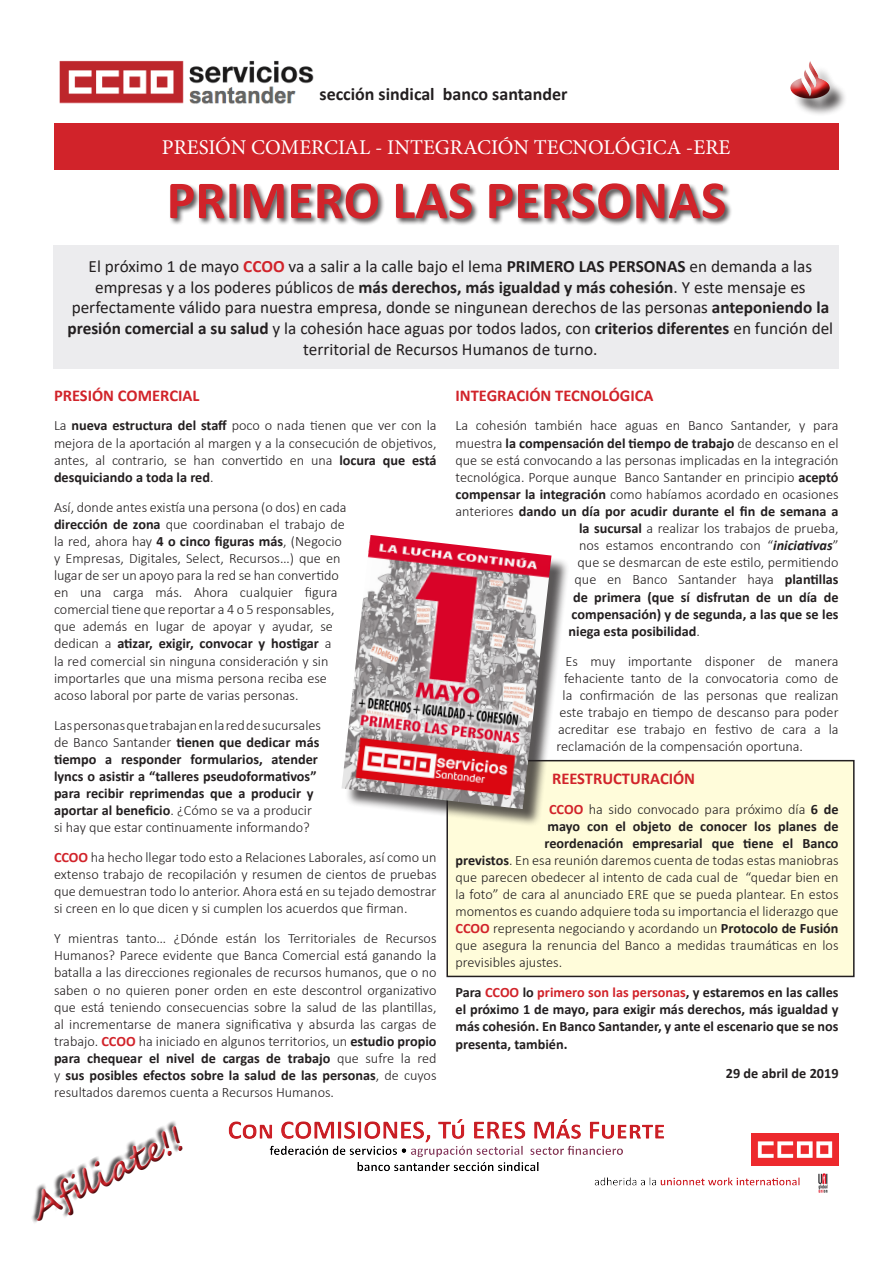
<style>
.page{position:relative;width:893px;height:1263px;background:#fff}
.page>*{position:absolute;margin:0;border:0;box-sizing:border-box;transform-origin:0 0}
.t1{font:700 54px "Calibri";color:#d1232a}
.t2{font:700 36px "Segoe Script";color:#d1232a}
.t3{font:21px "Minion Pro";color:#fff}
.t4{font:700 18px "Calibri";color:#231f20}
.t5{font:17.25px/20.7px "Calibri";color:#231f20;text-align:center}
.t6{font:700 16.5px "Calibri";color:#d1232a}
.t7{font:300 14.25px/17.1px "Calibri";color:#231f20;text-align:justify}
.t8{font:700 14.25px/17.1px "Calibri";color:#231f20}
.s1{font-weight:700;color:#d1232a}
.s2{font-weight:700}
.s3{font-weight:300}
.s4{font-weight:700;font-style:italic}
.s5{color:#d1232a}
</style>
<div class="page">
<img style="left:59px;top:60px;width:255px;height:44px">
<div style="left:168px;top:182px;width:565px;height:44px;background:#231f20;opacity:.75"></div>
<div style="left:214px;top:1109px;width:638px;height:95px;background:#d1232a;opacity:.5"></div>
<img style="left:751px;top:1134px;width:88px;height:31px">
<img style="left:808px;top:1173px;width:31px;height:19px">
<div style="left:54px;top:123px;width:785px;height:47px;background:#d1232a"></div>
<svg style="left:32px;top:1121px;width:151px;height:102px"></svg>
<div style="left:794px;top:65px;width:54px;height:52px;background:#231f20;opacity:.75"></div>
<div style="left:779px;top:55px;width:60px;height:58px;background:#231f20;opacity:.5"></div>
<div style="left:780px;top:55px;width:57px;height:43px;background:#fff"></div>
<div style="left:783px;top:59px;width:56px;height:50px;background:#231f20;opacity:.75"></div>
<div style="left:53px;top:245px;width:786px;height:124px;background:#ececee"></div>
<div style="left:447px;top:761px;width:407px;height:215px;background:#fffcda"></div>
<div style="left:446px;top:760px;width:409px;height:217px;border:2px solid #231f20"></div>
<div style="left:344px;top:538px;width:225px;height:289px;background:#231f20;opacity:.75"></div>
<img style="left:342px;top:535px;width:209px;height:274px">
<p class="t4" style="left:320px;top:82px;width:250px">sección sindical banco santander</p>
<p class="t3" style="left:162px;top:134px;width:570px">PRESIÓN COMERCIAL - INTEGRACIÓN TECNOLÓGICA -ERE</p>
<p class="t1" style="left:167px;top:162px;width:561px">PRIMERO LAS PERSONAS</p>
<p class="t5" style="left:68px;top:255px;width:767px">El próximo 1 de mayo <span class="s1">CCOO</span> va a salir a la calle bajo el lema <span class="s2">PRIMERO LAS PERSONAS</span> en demanda a las empresas y a los poderes públicos de <span class="s2">más derechos, más igualdad y más cohesión</span>. Y este mensaje es perfectamente válido para nuestra empresa, donde se ningunean derechos de las personas <span class="s2">anteponiendo la presión comercial a su salud</span> y la cohesión hace aguas por todos lados, con <span class="s2">criterios diferentes</span> en función del territorial de Recursos Humanos de turno.</p>
<p class="t6" style="left:54px;top:383px;width:147px">PRESIÓN COMERCIAL</p>
<p class="t7" style="left:54px;top:417px;width:384px">La <span class="s2">nueva estructura del staff</span> poco o nada tienen que ver con la mejora de la aportación al margen y a la consecución de objetivos, antes, al contrario, se han convertido en una <span class="s2">locura que está desquiciando a toda la red</span>.</p>
<p class="t7" style="left:54px;top:498px;width:294px;text-align:left">Así, donde antes existía una persona (o dos) en cada <span class="s2">dirección de zona</span> que coordinaban el trabajo de la red, ahora hay <span class="s2">4 o cinco figuras más</span>, (Negocio y Empresas, Digitales, Select, Recursos…) que en lugar de ser un apoyo para la red se han convertido en una carga más. Ahora cualquier figura comercial tiene que reportar a 4 o 5 responsables, que además en lugar de apoyar y ayudar, se dedican a <span class="s2">atizar, exigir, convocar y hostigar</span> a<br>la red comercial sin ninguna consideración y sin importarles que una misma persona reciba ese acoso laboral por parte de varias personas.</p>
<p class="t8" style="left:54px;top:716px;width:269px"><span class="s3">Las personas que trabajan en la red de sucursales de Banco Santander</span> tienen que dedicar más tiempo a responder formularios, atender lyncs o asistir a “talleres pseudoformativos” para recibir reprimendas que a producir y aportar al beneficio<span class="s3">. ¿Cómo se va a producir si hay que estar continuamente informando?</span></p>
<p class="t7" style="left:54px;top:849px;width:384px"><span class="s1">CCOO</span> ha hecho llegar todo esto a Relaciones Laborales, así como un extenso trabajo de recopilación y resumen de cientos de pruebas que demuestran todo lo anterior. Ahora está en su tejado demostrar si creen en lo que dicen y si cumplen los acuerdos que firman.</p>
<p class="t7" style="left:54px;top:930px;width:384px">Y mientras tanto… ¿Dónde están los Territoriales de Recursos Humanos? Parece evidente que Banca Comercial está ganando la batalla a las direcciones regionales de recursos humanos, que o no saben o no quieren poner orden en este descontrol organizativo que está teniendo consecuencias sobre la salud de las plantillas, al incrementarse de manera significativa y absurda las cargas de trabajo. <span class="s1">CCOO</span> ha iniciado en algunos territorios, un <span class="s2">estudio propio para chequear el nivel de cargas de trabajo</span> que sufre la red y <span class="s2">sus posibles efectos sobre la salud de las personas</span>, de cuyos resultados daremos cuenta a Recursos Humanos.</p>
<p class="t6" style="left:455px;top:383px;width:199px">INTEGRACIÓN TECNOLÓGICA</p>
<p class="t7" style="left:455px;top:417px;width:385px">La cohesión también hace aguas en Banco Santander, y para</p>
<p class="t8" style="left:455px;top:434px;width:385px"><span class="s3">muestra</span> la compensación del tiempo de trabajo <span class="s3">de descanso en el</span></p>
<p class="t7" style="left:455px;top:451px;width:385px">que se está convocando a las personas implicadas en la integración</p>
<p class="t7" style="left:455px;top:468px;width:385px">tecnológica. Porque aunque Banco Santander en principio <span class="s2">aceptó</span></p>
<p class="t7" style="left:455px;top:485px;width:385px"><span class="s2">compensar la integración</span> como habíamos acordado en ocasiones</p>
<p class="t8" style="left:455px;top:502px;width:385px"><span class="s3">anteriores</span> dando un día por acudir durante el fin de semana a</p>
<p class="t7" style="left:579px;top:520px;width:261px"><span class="s2">la sucursal</span> a realizar los trabajos de prueba,</p>
<p class="t7" style="left:579px;top:537px;width:261px">nos estamos encontrando con “<span class="s4">iniciativas</span>”</p>
<p class="t7" style="left:578px;top:554px;width:263px">que se desmarcan de este estilo, permitiendo</p>
<p class="t7" style="left:574px;top:571px;width:266px">que en Banco Santander haya <span class="s2">plantillas</span></p>
<p class="t8" style="left:573px;top:588px;width:267px">de primera (que sí disfrutan de un día de</p>
<p class="t8" style="left:572px;top:605px;width:268px">compensación) y de segunda, a las que se les</p>
<p class="t8" style="left:568px;top:622px;width:133px">niega esta posibilidad<span class="s3">.</span></p>
<p class="t7" style="left:566px;top:652px;width:275px">Es muy importante disponer de manera</p>
<p class="t7" style="left:564px;top:669px;width:276px">fehaciente tanto de la convocatoria como de</p>
<p class="t7" style="left:562px;top:686px;width:278px">la confirmación de las personas que realizan</p>
<p class="t7" style="left:560px;top:703px;width:281px">este trabajo en tiempo de descanso para poder</p>
<p class="t7" style="left:558px;top:720px;width:282px">acreditar ese trabajo en festivo de cara a la</p>
<p class="t7" style="left:556px;top:738px;width:248px">reclamación de la compensación oportuna.</p>
<p class="t6" style="left:552px;top:766px;width:145px">REESTRUCTURACIÓN</p>
<p class="t7" style="left:549px;top:800px;width:291px"><span class="s1">CCOO</span> ha sido convocado para próximo día <span class="s2">6 de</span></p>
<p class="t8" style="left:548px;top:817px;width:292px">mayo con el objeto de conocer los planes de</p>
<p class="t8" style="left:544px;top:834px;width:296px">reordenación empresarial que tiene el Banco</p>
<p class="t7" style="left:455px;top:851px;width:385px"><span class="s2">previstos</span>. En esa reunión daremos cuenta de todas estas maniobras</p>
<p class="t7" style="left:455px;top:868px;width:385px">que parecen obedecer al intento de cada cual de “quedar bien en</p>
<p class="t7" style="left:455px;top:885px;width:385px">la foto” de cara al anunciado ERE que se pueda plantear. En estos</p>
<p class="t7" style="left:455px;top:903px;width:385px">momentos es cuando adquiere toda su importancia el liderazgo que</p>
<p class="t7" style="left:455px;top:920px;width:385px"><span class="s1">CCOO</span> representa negociando y acordando un <span class="s2">Protocolo de Fusión</span></p>
<p class="t7" style="left:455px;top:937px;width:385px">que asegura la renuncia del Banco a medidas traumáticas en los</p>
<p class="t7" style="left:455px;top:954px;width:108px">previsibles ajustes.</p>
<p class="t8" style="left:455px;top:984px;width:385px;text-align:justify">Para <span class="s5">CCOO</span> lo <span class="s5">primero son las personas</span>, y estaremos en las calles el próximo 1 de mayo, para exigir más derechos, más igualdad y más cohesión. En Banco Santander, y ante el escenario que se nos presenta, también.</p>
<p class="t8" style="left:726px;top:1065px;width:114px">29 de abril de 2019</p>
<h2 class="t2" style="left:19px;top:1183px;width:169px;rotate:-26deg">Afi liate!!</h2>
</div>
